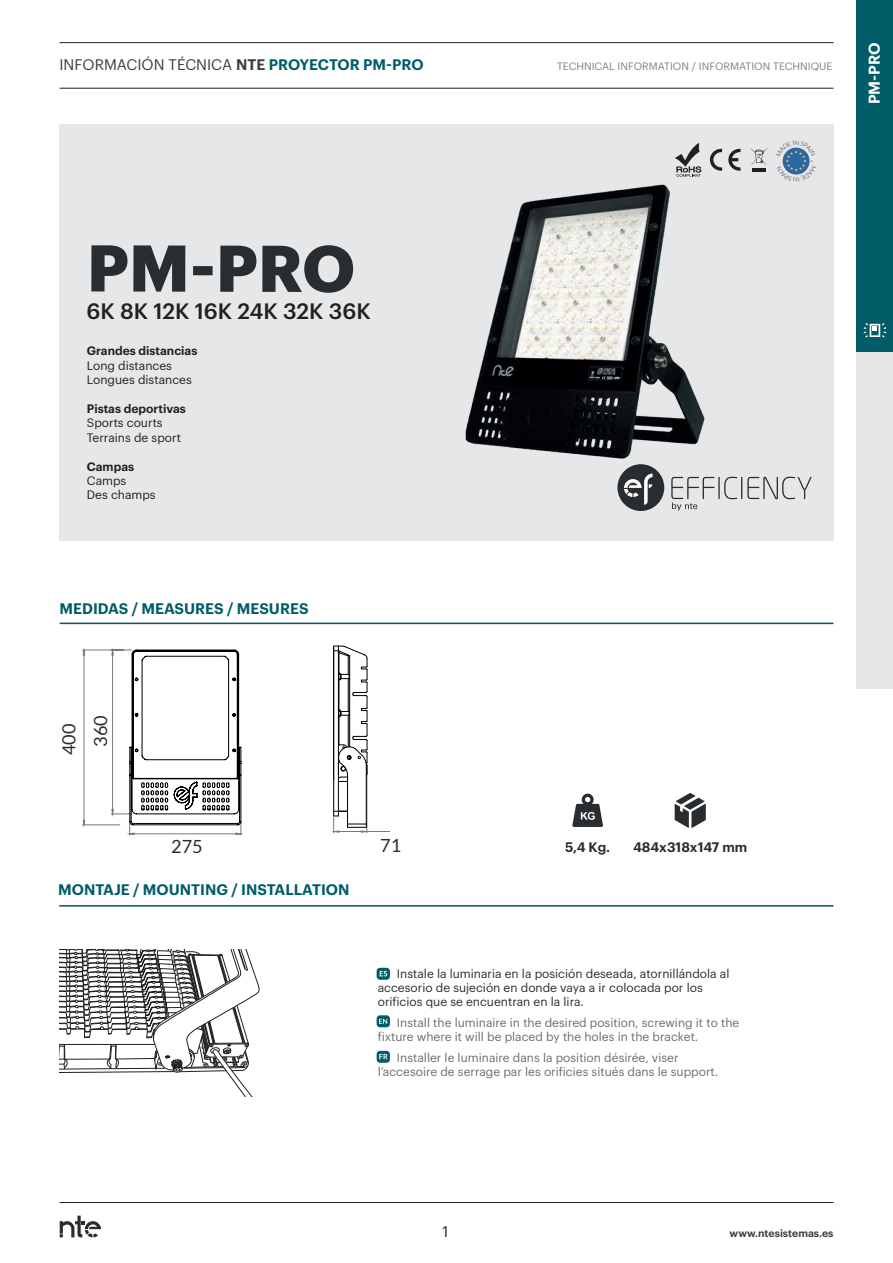
<style>
.page{position:relative;width:893px;height:1263px;background:#fff}
.page>*{position:absolute;margin:0;border:0;box-sizing:border-box;transform-origin:0 0}
.t1{font:700 64.5px "Graphik";color:#292d2f}
.t2{font:500 21.75px "Graphik";color:#231f20}
.t3{font:18.15px/31.7px "Lato";color:#292d2f;text-align:center}
.t4{font:600 15.45px "Graphik";color:#fff}
.t5{font:600 15px "Graphik";color:#005d68}
.t6{font:15px "Graphik";color:#3e3e3f}
.t7{font:600 15px "Graphik";color:#fff}
.t8{font:15px "Graphik";color:#231f20}
.t9{font:600 13.5px "Graphik";color:#292d2f}
.t10{font:12px/14.4px "Graphik";color:#6c6d70}
.t11{font:12px/14.4px "Graphik";color:#292d2f}
.t12{font:12px/14.4px "Graphik";color:#231f20}
.t13{font:600 12px "Graphik";color:#231f20}
.t14{font:10.5px "Graphik";color:#808285}
.t15{font:600 10.5px "Graphik";color:#3e3e3f}
.s1{font-weight:600}
.s2{font-weight:600;color:#005d68}
</style>
<div class="page">
<div style="left:59px;top:124px;width:774px;height:417px;background:#e6e7e9"></div>
<div style="left:857px;top:337px;width:36px;height:351px;background:#e6e7e9"></div>
<div style="left:857px;top:0;width:36px;height:351px;background:#005d68"></div>
<svg style="left:864px;top:323px;width:22px;height:14px"></svg>
<hr style="left:60px;top:42px;width:773px;height:1px;background:#231f20">
<hr style="left:60px;top:88px;width:773px;height:1px;background:#231f20">
<svg style="left:750px;top:477px;width:61px;height:23px"></svg>
<svg style="left:711px;top:149px;width:11px;height:5px"></svg>
<svg style="left:730px;top:149px;width:11px;height:5px"></svg>
<svg style="left:688px;top:143px;width:12px;height:11px"></svg>
<svg style="left:751px;top:148px;width:16px;height:17px"></svg>
<hr style="left:752px;top:168px;width:14px;height:3px;background:#231f20">
<svg style="left:60px;top:1215px;width:41px;height:22px"></svg>
<hr style="left:60px;top:1202px;width:773px;height:1px;background:#231f20">
<hr style="left:59px;top:905px;width:774px;height:1px;background:#075965">
<hr style="left:60px;top:623px;width:773px;height:1px;background:#075965">
<svg style="left:675px;top:793px;width:31px;height:35px"></svg>
<svg style="left:572px;top:794px;width:31px;height:33px"></svg>
<svg style="left:59px;top:949px;width:201px;height:148px"></svg>
<svg style="left:83px;top:649px;width:159px;height:186px"></svg>
<hr style="left:367px;top:764px;width:1px;height:69px;background:#767a7c">
<hr style="left:366px;top:765px;width:1px;height:59px;background:#000001">
<hr style="left:347px;top:775px;width:1px;height:49px;background:#000001">
<hr style="left:333px;top:651px;width:1px;height:160px;background:#000001">
<hr style="left:338px;top:715px;width:1px;height:96px;background:#000001">
<svg style="left:333px;top:811px;width:57px;height:22px"></svg>
<svg style="left:333px;top:645px;width:35px;height:137px"></svg>
<hr style="left:349px;top:715px;width:1px;height:32px;background:#000001">
<svg style="left:377px;top:968px;width:13px;height:12px"></svg>
<svg style="left:377px;top:1051px;width:13px;height:12px"></svg>
<svg style="left:377px;top:1015px;width:13px;height:12px"></svg>
<img style="left:431px;top:154px;width:319px;height:471px">
<svg style="left:782px;top:147px;width:31px;height:28px"></svg>
<p class="t6" style="left:59px;top:54px;width:366px">INFORMACIÓN TÉCNICA <span class="s1">NTE</span> <span class="s2">PROYECTOR PM-PRO</span></p>
<p class="t14" style="left:557px;top:58px;width:277px">TECHNICAL INFORMATION / INFORMATION TECHNIQUE</p>
<p class="t7" style="left:863px;top:101px;width:60px;rotate:-90deg">PULSAR</p>
<p class="t4" style="left:862px;top:104px;width:63px;rotate:-90deg">PM-PRO</p>
<h1 class="t1" style="left:87px;top:218px;width:270px">PM-PRO</h1>
<h2 class="t2" style="left:87px;top:294px;width:286px">6K 8K 12K 16K 24K 32K 36K</h2>
<p class="t13" style="left:87px;top:342px;width:112px">Grandes distancias</p>
<p class="t12" style="left:87px;top:357px;width:106px">Long distances<br>Longues distances</p>
<p class="t13" style="left:87px;top:399px;width:101px">Pistas deportivas</p>
<p class="t12" style="left:87px;top:415px;width:96px">Sports courts<br>Terrains de sport</p>
<p class="t13" style="left:87px;top:457px;width:49px">Campas</p>
<p class="t12" style="left:87px;top:472px;width:70px">Camps<br>Des champs</p>
<p class="t5" style="left:60px;top:597px;width:251px">MEDIDAS / MEASURES / MESURES</p>
<h3 class="t3" style="left:53px;top:755px;width:42px;rotate:-90deg">400<br>360</h3>
<h3 class="t3" style="left:171px;top:830px;width:33px">275</h3>
<h3 class="t3" style="left:380px;top:829px;width:23px">71</h3>
<p class="t5" style="left:58px;top:877px;width:293px">MONTAJE / MOUNTING / INSTALLATION</p>
<p class="t9" style="left:565px;top:836px;width:47px">5,4 Kg.</p>
<p class="t9" style="left:633px;top:836px;width:116px">484x318x147 mm</p>
<p class="t11" style="left:378px;top:965px;width:353px;text-indent:19px">Instale la luminaria en la posición deseada, atornillándola al accesorio de sujeción en donde vaya a ir colocada por los orificios que se encuentran en la lira.</p>
<p class="t10" style="left:378px;top:1014px;width:363px;text-indent:19px">Install the luminaire in the desired position, screwing it to the fixture where it will be placed by the holes in the bracket.</p>
<p class="t10" style="left:378px;top:1049px;width:342px;text-indent:19px">Installer le luminaire dans la position désirée, viser l’accesoire de serrage par les orificies situés dans le support.</p>
<p class="t8" style="left:443px;top:1220px;width:7px">1</p>
<p class="t15" style="left:730px;top:1225px;width:105px">www.ntesistemas.es</p>
</div>
